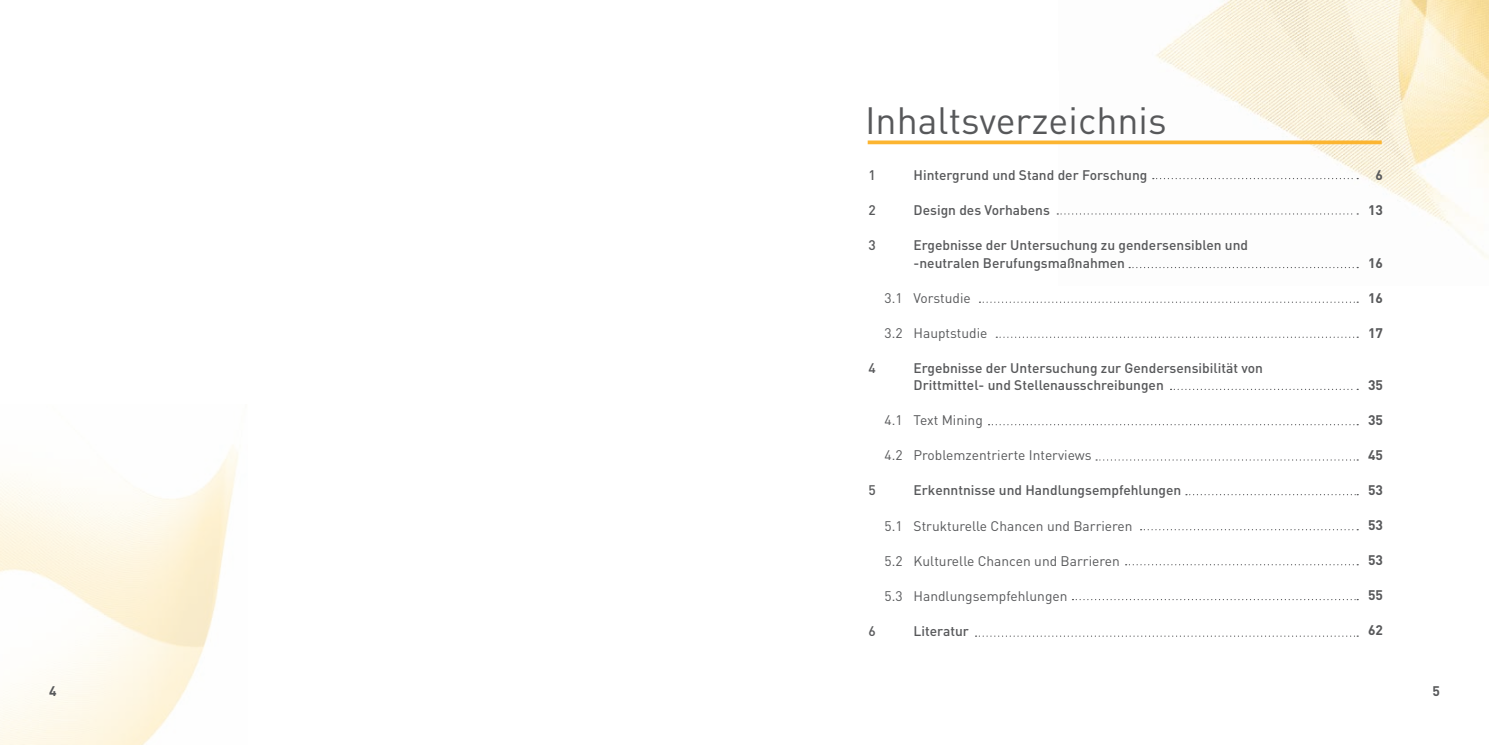
<style>
.page{position:relative;width:1489px;height:745px;background:#fff}
.page>*{position:absolute;margin:0;border:0;box-sizing:border-box;transform-origin:0 0}
.t1{font:37.5px "DIN Pro";color:#57585a}
.t2{font:500 13.75px/17.5px "DIN Pro";color:#57585a}
.t3{font:13.75px "DIN Pro";color:#57585a}
.t4{font:700 13.75px "DIN Pro";color:#57585a}
</style>
<div class="page">
<img style="left:0;top:445px;width:238px;height:299px">
<img style="left:1058px;top:0;width:430px;height:269px">
<svg style="left:867px;top:140px;width:514px;height:4px;background:#fbbd4a"></svg>
<svg style="left:1152px;top:178px;width:205px;height:1px"></svg>
<svg style="left:1057px;top:213px;width:300px;height:1px"></svg>
<svg style="left:996px;top:336px;width:358px;height:1px"></svg>
<svg style="left:1129px;top:267px;width:228px;height:1px"></svg>
<svg style="left:1170px;top:388px;width:187px;height:2px"></svg>
<svg style="left:988px;top:424px;width:369px;height:1px"></svg>
<svg style="left:1096px;top:459px;width:261px;height:1px"></svg>
<svg style="left:1185px;top:494px;width:172px;height:1px"></svg>
<svg style="left:1140px;top:529px;width:217px;height:1px"></svg>
<svg style="left:1125px;top:564px;width:232px;height:1px"></svg>
<svg style="left:975px;top:635px;width:382px;height:1px"></svg>
<svg style="left:979px;top:301px;width:376px;height:1px"></svg>
<h1 class="t1" style="left:865px;top:95px;width:303px">Inhaltsverzeichnis</h1>
<p class="t2" style="left:868px;top:166px;width:9px">1</p>
<p class="t2" style="left:913px;top:166px;width:235px">Hintergrund und Stand der Forschung</p>
<p class="t2" style="left:868px;top:201px;width:9px">2</p>
<p class="t2" style="left:913px;top:201px;width:138px">Design des Vorhabens</p>
<p class="t2" style="left:868px;top:236px;width:9px">3</p>
<p class="t2" style="left:913px;top:236px;width:336px">Ergebnisse der Untersuchung zu gendersensiblen und -neutralen Berufungsmaßnahmen</p>
<p class="t3" style="left:884px;top:288px;width:88px">3.1 Vorstudie</p>
<p class="t3" style="left:884px;top:323px;width:104px">3.2 Hauptstudie</p>
<p class="t2" style="left:868px;top:358px;width:9px">4</p>
<p class="t2" style="left:913px;top:358px;width:351px">Ergebnisse der Untersuchung zur Gendersensibilität von<br>Drittmittel- und Stellenausschreibungen</p>
<p class="t3" style="left:884px;top:411px;width:100px">4.1 Text Mining</p>
<p class="t3" style="left:884px;top:446px;width:209px">4.2 Problemzentrierte Interviews</p>
<p class="t2" style="left:868px;top:481px;width:9px">5</p>
<p class="t2" style="left:913px;top:481px;width:269px">Erkenntnisse und Handlungsempfehlungen</p>
<p class="t3" style="left:884px;top:516px;width:249px">5.1 Strukturelle Chancen und Barrieren</p>
<p class="t3" style="left:884px;top:551px;width:237px">5.2 Kulturelle Chancen und Barrieren</p>
<p class="t3" style="left:884px;top:586px;width:184px">5.3 Handlungsempfehlungen</p>
<p class="t2" style="left:868px;top:621px;width:9px">6</p>
<p class="t2" style="left:913px;top:621px;width:57px">Literatur</p>
<p class="t4" style="left:1375px;top:165px;width:9px">6</p>
<p class="t4" style="left:1367px;top:200px;width:16px">13</p>
<p class="t4" style="left:1367px;top:253px;width:16px">16</p>
<p class="t4" style="left:1367px;top:288px;width:16px">16</p>
<p class="t4" style="left:1367px;top:323px;width:16px">17</p>
<p class="t4" style="left:1367px;top:375px;width:16px">35</p>
<p class="t4" style="left:1367px;top:410px;width:16px">35</p>
<p class="t4" style="left:1367px;top:445px;width:16px">45</p>
<p class="t4" style="left:1367px;top:480px;width:16px">53</p>
<p class="t4" style="left:1367px;top:515px;width:16px">53</p>
<p class="t4" style="left:1367px;top:550px;width:16px">53</p>
<p class="t4" style="left:1367px;top:585px;width:16px">55</p>
<p class="t4" style="left:1367px;top:620px;width:16px">62</p>
<p class="t4" style="left:49px;top:681px;width:9px">4</p>
<p class="t4" style="left:1432px;top:681px;width:9px">5</p>
</div>
